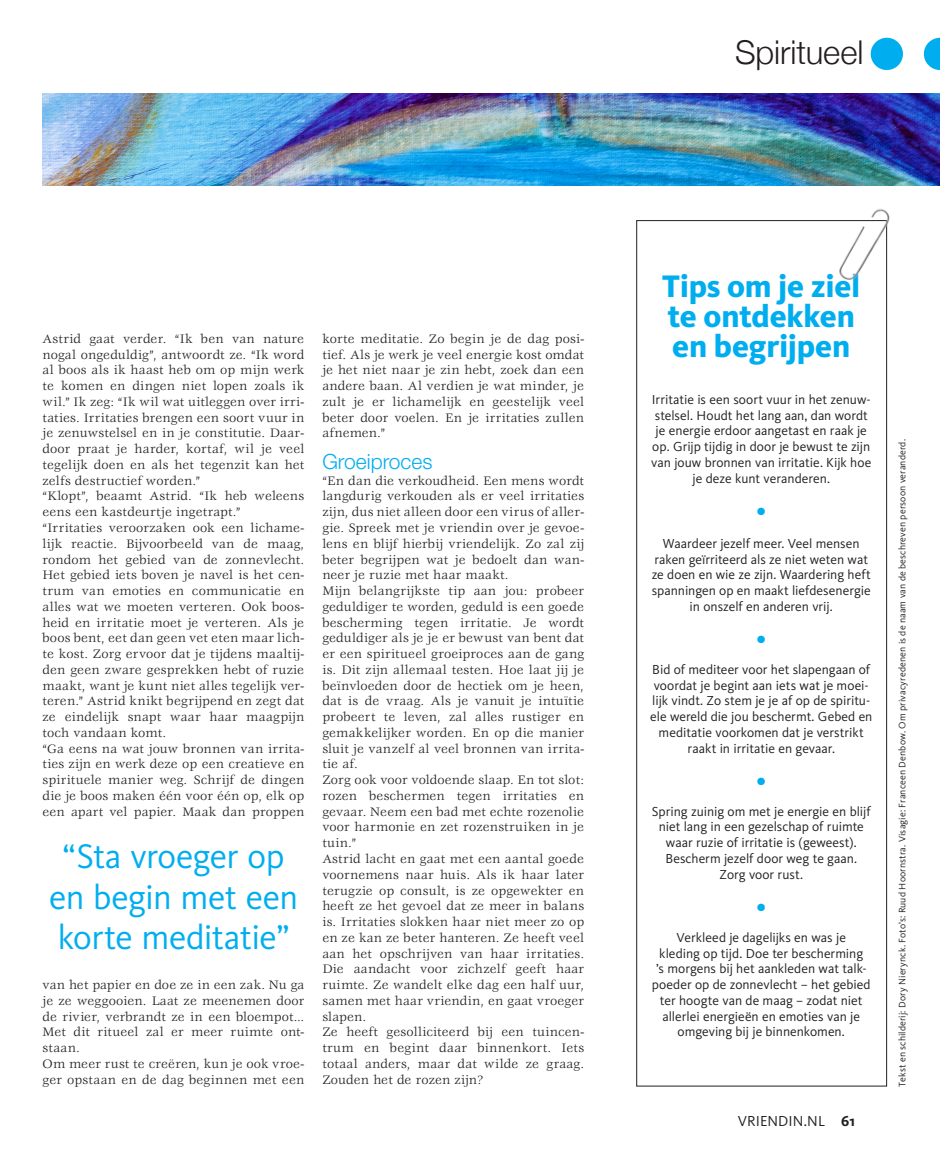
<style>
.page{position:relative;width:940px;height:1166px;background:#fff}
.page>*{position:absolute;margin:0;border:0;box-sizing:border-box;transform-origin:0 0}
._04_Platte{font:35.25px/40.5px "Kievit";letter-spacing:-.015em;color:#00aeef;text-align:center}
._03_Intro{font:300 32.7px "Helvetica Neue";letter-spacing:-.005em;color:#231f20}
._04_Platte_schreef{font:800 32.25px/30px "Kievit";letter-spacing:-.01em;color:#00aeef}
._04_Platte-2{font:30px "Kievit";color:#00aeef}
._05_Tussenkop{font:300 21px "Helvetica Neue LT Std";color:#00aeef}
.t1{font:15px "Kievit";letter-spacing:.005em;color:#231f20}
.t2{font:700 15px "Kievit";color:#231f20}
._04_Platte_schreef-2{font:13.5px/15.8px "Veljovic Std";letter-spacing:.01em;color:#231f20;text-align:justify}
._04_Platte-3{font:13.5px/15.8px "Kievit";color:#231f20;text-align:center}
._08_Credit{font:9.75px "Kievit";letter-spacing:.01em;color:#231f20}
</style>
<div class="page">
<svg style="left:924px;top:38px;width:16px;height:32px"></svg>
<div style="left:870px;top:38px;width:33px;height:32px;background:#00aeef;border-radius:50%"></div>
<img style="left:831px;top:209px;width:59px;height:78px">
<img style="left:43px;top:94px;width:897px;height:92px">
<p class="_03_Intro" style="left:735px;top:32px;width:130px">Spiritueel</p>
<p class="_04_Platte_schreef-2" style="left:43px;top:331px;width:263px">Astrid gaat verder. “Ik ben van nature nogal ongeduldig”, antwoordt ze. “Ik word al boos als ik haast heb om op mijn werk te komen en dingen niet lopen zoals ik wil.” Ik zeg: “Ik wil wat uitleggen over irri&shy;taties. Irritaties brengen een soort vuur in je zenuwstelsel en in je constitutie. Daar&shy;door praat je harder, kortaf, wil je veel tegelijk doen en als het tegenzit kan het zelfs destructief worden.”</p>
<p class="_04_Platte_schreef-2" style="left:43px;top:489px;width:263px">“Klopt”, beaamt Astrid. “Ik heb weleens eens een kastdeurtje ingetrapt.”</p>
<p class="_04_Platte_schreef-2" style="left:43px;top:520px;width:263px">“Irritaties veroorzaken ook een lichame&shy;lijk reactie. Bijvoorbeeld van de maag, rondom het gebied van de zonnevlecht.<br>Het gebied iets boven je navel is het cen&shy;trum van emoties en communicatie en alles wat we moeten verteren. Ook boos&shy;heid en irritatie moet je verteren. Als je boos bent, eet dan geen vet eten maar lich&shy;te kost. Zorg ervoor dat je tijdens maaltij&shy;den geen zware gesprekken hebt of ruzie maakt, want je kunt niet alles tegelijk ver&shy;teren.” Astrid knikt begrijpend en zegt dat ze eindelijk snapt waar haar maagpijn toch vandaan komt.</p>
<p class="_04_Platte_schreef-2" style="left:43px;top:741px;width:263px">“Ga eens na wat jouw bronnen van irrita&shy;ties zijn en werk deze op een creatieve en spirituele manier weg. Schrijf de dingen die je boos maken één voor één op, elk op een apart vel papier. Maak dan proppen</p>
<p class="_04_Platte" style="left:49px;top:836px;width:251px">“Sta vroeger op en begin met een korte meditatie”</p>
<p class="_04_Platte_schreef-2" style="left:43px;top:977px;width:263px">van het papier en doe ze in een zak. Nu ga je ze weggooien. Laat ze meenemen door de rivier, verbrandt ze in een bloempot...<br>Met dit ritueel zal er meer ruimte ont&shy;staan.</p>
<p class="_04_Platte_schreef-2" style="left:43px;top:1056px;width:263px">Om meer rust te creëren, kun je ook vroe&shy;ger opstaan en de dag beginnen met een</p>
<p class="_04_Platte_schreef-2" style="left:322px;top:331px;width:263px">korte meditatie. Zo begin je de dag posi&shy;tief. Als je werk je veel energie kost omdat je het niet naar je zin hebt, zoek dan een andere baan. Al verdien je wat minder, je zult je er lichamelijk en geestelijk veel beter door voelen. En je irritaties zullen afnemen.”</p>
<p class="_05_Tussenkop" style="left:322px;top:448px;width:112px">Groeiproces</p>
<p class="_04_Platte_schreef-2" style="left:322px;top:473px;width:263px">“En dan die verkoudheid. Een mens wordt langdurig verkouden als er veel irritaties zijn, dus niet alleen door een virus of aller&shy;gie. Spreek met je vriendin over je gevoe&shy;lens en blijf hierbij vriendelijk. Zo zal zij beter begrijpen wat je bedoelt dan wan&shy;neer je ruzie met haar maakt.</p>
<p class="_04_Platte_schreef-2" style="left:322px;top:583px;width:263px">Mijn belangrijkste tip aan jou: probeer geduldiger te worden, geduld is een goede bescherming tegen irritatie. Je wordt geduldiger als je je er bewust van bent dat er een spiritueel groeiproces aan de gang is. Dit zijn allemaal testen. Hoe laat jij je beïnvloeden door de hectiek om je heen, dat is de vraag. Als je vanuit je intuïtie probeert te leven, zal alles rustiger en gemakkelijker worden. En op die manier sluit je vanzelf al veel bronnen van irrita&shy;tie af.</p>
<p class="_04_Platte_schreef-2" style="left:322px;top:772px;width:263px">Zorg ook voor voldoende slaap. En tot slot: rozen beschermen tegen irritaties en gevaar. Neem een bad met echte rozenolie voor harmonie en zet rozenstruiken in je tuin.”</p>
<p class="_04_Platte_schreef-2" style="left:322px;top:851px;width:263px">Astrid lacht en gaat met een aantal goede voornemens naar huis. Als ik haar later terugzie op consult, is ze opgewekter en heeft ze het gevoel dat ze meer in balans is. Irritaties slokken haar niet meer zo op en ze kan ze beter hanteren. Ze heeft veel aan het opschrijven van haar irritaties.<br>Die aandacht voor zichzelf geeft haar ruimte. Ze wandelt elke dag een half uur, samen met haar vriendin, en gaat vroeger slapen.</p>
<p class="_04_Platte_schreef-2" style="left:322px;top:1024px;width:263px">Ze heeft gesolliciteerd bij een tuincen&shy;trum en begint daar binnenkort. Iets totaal anders, maar dat wilde ze graag.<br>Zouden het de rozen zijn?</p>
<p class="_04_Platte_schreef" style="left:662px;top:270px;width:200px">Tips om je ziel te ontdekken en begrijpen</p>
<p class="_04_Platte-3" style="left:651px;top:391px;width:221px">Irritatie is een soort vuur in het zenuw&shy;stelsel. Houdt het lang aan, dan wordt je energie erdoor aangetast en raak je op. Grijp tijdig in door je bewust te zijn van jouw bronnen van irritatie. Kijk hoe je deze kunt veranderen.</p>
<p class="_04_Platte-2" style="left:756px;top:493px;width:12px">•</p>
<p class="_04_Platte-3" style="left:652px;top:535px;width:220px">Waardeer jezelf meer. Veel mensen raken geïrriteerd als ze niet weten wat ze doen en wie ze zijn. Waardering heft spanningen op en maakt liefdesenergie in onszelf en anderen vrij.</p>
<p class="_04_Platte-2" style="left:756px;top:621px;width:12px">•</p>
<p class="_04_Platte-3" style="left:650px;top:661px;width:224px">Bid of mediteer voor het slapengaan of voordat je begint aan iets wat je moei&shy;lijk vindt. Zo stem je je af op de spiritu&shy;ele wereld die jou beschermt. Gebed en meditatie voorkomen dat je verstrikt raakt in irritatie en gevaar.</p>
<p class="_04_Platte-2" style="left:756px;top:763px;width:12px">•</p>
<p class="_04_Platte-3" style="left:652px;top:803px;width:220px">Spring zuinig om met je energie en blijf niet lang in een gezelschap of ruimte waar ruzie of irritatie is (geweest).<br>Bescherm jezelf door weg te gaan.<br>Zorg voor rust.</p>
<p class="_04_Platte-2" style="left:756px;top:889px;width:12px">•</p>
<p class="_04_Platte-3" style="left:652px;top:929px;width:220px">Verkleed je dagelijks en was je<br>kleding op tijd. Doe ter bescherming<br>’s morgens bij het aankleden wat talk&shy;poeder op de zonnevlecht – het gebied ter hoogte van de maag – zodat niet allerlei energieën en emoties van je omgeving bij je binnenkomen.</p>
<p class="t1" style="left:738px;top:1112px;width:89px">VRIENDIN.NL</p>
<p class="t2" style="left:841px;top:1111px;width:15px">61</p>
<p class="_08_Credit" style="left:897px;top:1086px;width:648px;rotate:-90deg">Tekst en schilderij: Dory Nierynck. Foto’s: Ruud Hoornstra. Visagie: Franceen Denbow. Om privacyredenen is de naam van de beschreven persoon veranderd.</p>
</div>
